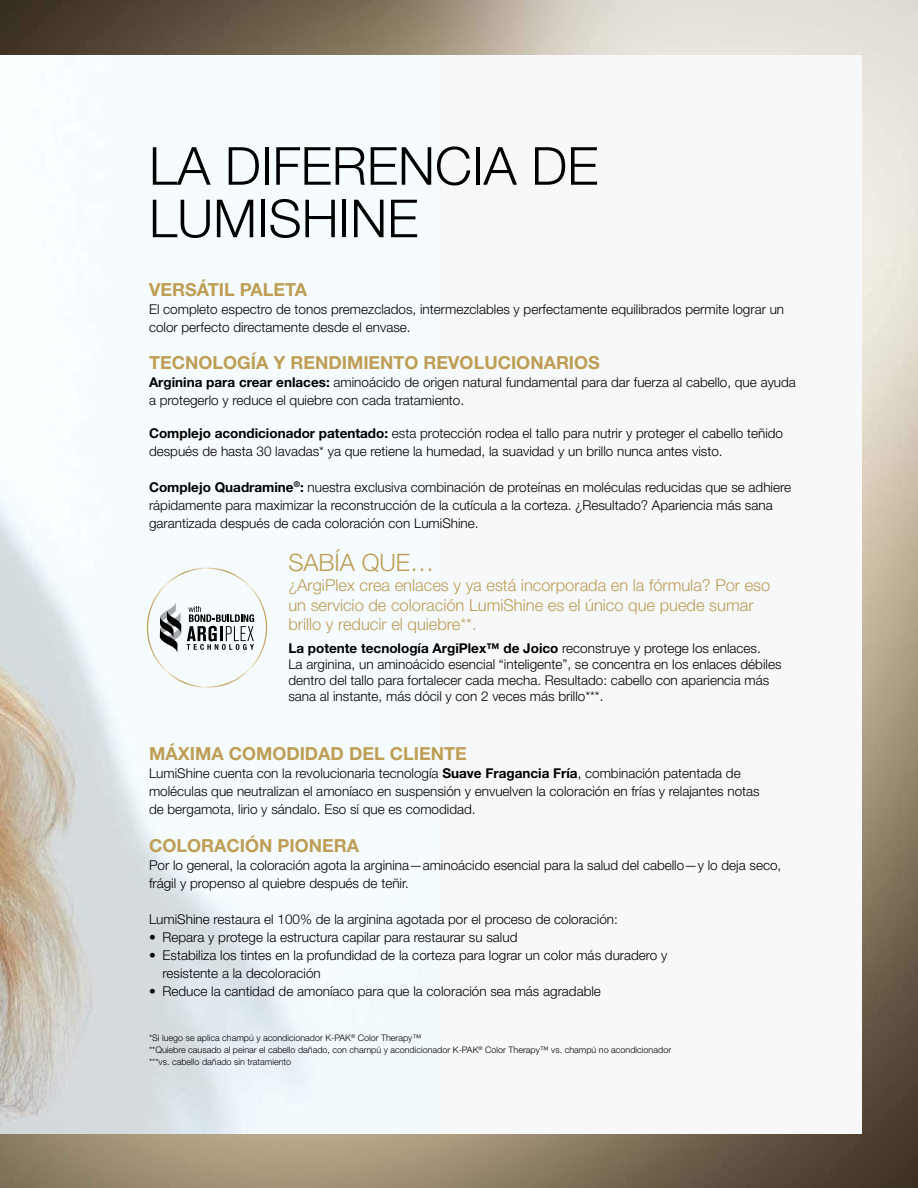
<style>
.page{position:relative;width:918px;height:1188px;background:#fff}
.page>*{position:absolute;margin:0;border:0;box-sizing:border-box;transform-origin:0 0}
.t1{font:300 52.5px/52.5px "Helvetica Neue LT Std";color:#000}
.t2{font:300 24px "Helvetica Neue LT Std";color:#bb9d55}
.t3{font:700 18px "Helvetica Neue LT Std";color:#bd9e54}
.t4{font:300 16.5px/19.8px "Helvetica Neue LT Std";color:#bb9d55}
.t5{font:300 13.5px/18px "Helvetica Neue LT Std";color:#000}
.t6{font:300 9px/12px "Helvetica Neue LT Std";color:#000}
.s1{font-weight:700}
</style>
<div class="page">
<img style="left:0;top:0;width:918px;height:1188px">
<div style="left:0;top:55px;width:862px;height:1079px;background:#f7f8f9"></div>
<img style="left:0;top:507px;width:308px;height:627px">
<svg style="left:187px;top:606px;width:67px;height:44px"></svg>
<svg style="left:160px;top:603px;width:21px;height:50px"></svg>
<h1 class="t1" style="left:149px;top:139px;width:451px">LA DIFERENCIA DE<br>LUMISHINE</h1>
<h3 class="t3" style="left:149px;top:278px;width:160px">VERSÁTIL PALETA</h3>
<p class="t5" style="left:149px;top:300px;width:637px">El completo espectro de tonos premezclados, intermezclables y perfectamente equilibrados permite lograr un color perfecto directamente desde el envase.</p>
<h3 class="t3" style="left:149px;top:352px;width:452px">TECNOLOGÍA Y RENDIMIENTO REVOLUCIONARIOS</h3>
<p class="t5" style="left:149px;top:373px;width:648px"><span class="s1">Arginina para crear enlaces:</span> aminoácido de origen natural fundamental para dar fuerza al cabello, que ayuda a protegerlo y reduce el quiebre con cada tratamiento.</p>
<p class="t5" style="left:149px;top:424px;width:636px"><span class="s1">Complejo acondicionador patentado:</span> esta protección rodea el tallo para nutrir y proteger el cabello teñido después de hasta 30 lavadas* ya que retiene la humedad, la suavidad y un brillo nunca antes visto.</p>
<p class="t5" style="left:149px;top:478px;width:644px"><span class="s1">Complejo Quadramine</span><sup>®</sup><span class="s1">:</span> nuestra exclusiva combinación de proteínas en moléculas reducidas que se adhiere rápidamente para maximizar la reconstrucción de la cutícula a la corteza. ¿Resultado? Apariencia más sana garantizada después de cada coloración con LumiShine.</p>
<h2 class="t2" style="left:288px;top:548px;width:147px">SABÍA QUE…</h2>
<p class="t4" style="left:288px;top:575px;width:484px">¿ArgiPlex crea enlaces y ya está incorporada en la fórmula? Por eso un servicio de coloración LumiShine es el único que puede sumar brillo y reducir el quiebre**.</p>
<p class="t5" style="left:288px;top:640px;width:495px;line-height:16.2px"><span class="s1">La potente tecnología ArgiPlex™ de Joico</span> reconstruye y protege los enlaces.<br>La arginina, un aminoácido esencial “inteligente”, se concentra en los enlaces débiles dentro del tallo para fortalecer cada mecha. Resultado: cabello con apariencia más sana al instante, más dócil y con 2 veces más brillo***.</p>
<h3 class="t3" style="left:149px;top:743px;width:319px">MÁXIMA COMODIDAD DEL CLIENTE</h3>
<p class="t5" style="left:149px;top:764px;width:612px">LumiShine cuenta con la revolucionaria tecnología <span class="s1">Suave Fragancia Fría</span>, combinación patentada de moléculas que neutralizan el amoníaco en suspensión y envuelven la coloración en frías y relajantes notas de bergamota, lirio y sándalo. Eso sí que es comodidad.</p>
<h3 class="t3" style="left:149px;top:834px;width:211px">COLORACIÓN PIONERA</h3>
<p class="t5" style="left:149px;top:856px;width:634px">Por lo general, la coloración agota la arginina—aminoácido esencial para la salud del cabello—y lo deja seco, frágil y propenso al quiebre después de teñir.</p>
<p class="t5" style="left:149px;top:910px;width:470px">LumiShine restaura el 100% de la arginina agotada por el proceso de coloración:</p>
<p class="t5" style="left:149px;top:928px;width:370px">• Repara y protege la estructura capilar para restaurar su salud</p>
<p class="t5" style="left:163px;top:946px;width:506px;text-indent:-14px">• Estabiliza los tintes en la profundidad de la corteza para lograr un color más duradero y resistente a la decoloración</p>
<p class="t5" style="left:149px;top:982px;width:453px">• Reduce la cantidad de amoníaco para que la coloración sea más agradable</p>
<p class="t6" style="left:149px;top:1031px;width:524px">*Si luego se aplica champú y acondicionador K-PAK<sup>®</sup> Color Therapy™<br>**Quiebre causado al peinar el cabello dañado, con champú y acondicionador K-PAK<sup>®</sup> Color Therapy™ vs. champú no acondicionador ***vs. cabello dañado sin tratamiento</p>
</div>
